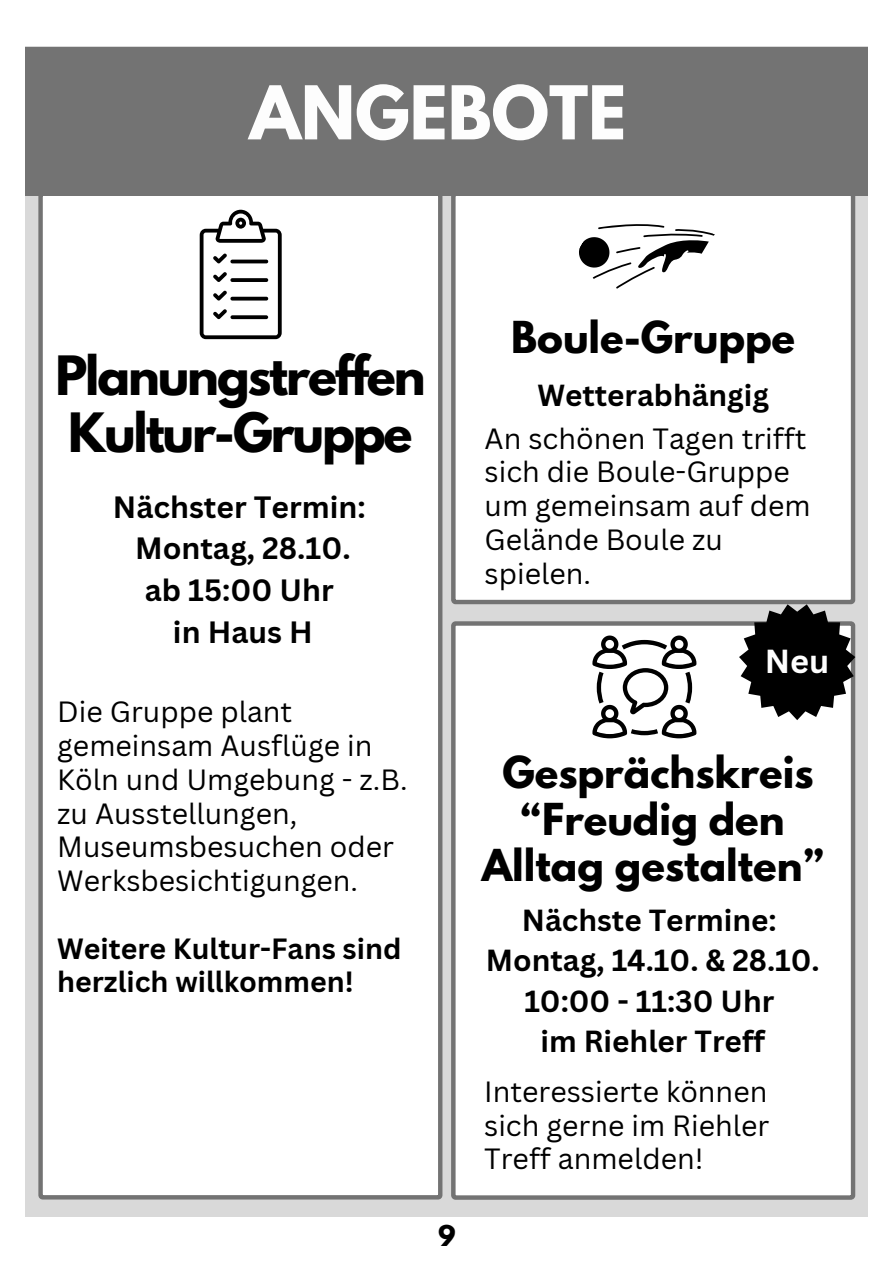
<style>
.page{position:relative;width:894px;height:1264px;background:#fff}
.page>*{position:absolute;margin:0;border:0;box-sizing:border-box;transform-origin:0 0}
.t1{font:700 65.55px "League Spartan";color:#fdfdfd}
.t2{font:700 48px/57.3px "League Spartan";letter-spacing:-.045em;color:#000}
.t3{font:700 39px/46.2px "League Spartan";color:#000;text-align:center}
.t4{font:700 32.4px "Canva Sans";color:#fefefe}
.t5{font:700 30px/41.7px "Canva Sans";color:#000;text-align:center}
.t6{font:700 29.7px/40.5px "Canva Sans";color:#000;text-align:center}
.t7{font:28.5px/33.8px "Canva Sans";color:#000}
.t8{font:700 28.5px/33.8px "Canva Sans";color:#000}
.t9{font:700 25.35px "League Spartan";color:#000}
</style>
<div class="page">
<div style="left:26px;top:47px;width:841px;height:1169px;background:#d9d9d9"></div>
<div style="left:38px;top:195px;width:404px;height:1004px;background:#fff"></div>
<div style="left:451px;top:195px;width:404px;height:409px;background:#fff"></div>
<div style="left:26px;top:47px;width:841px;height:148px;background:#737373"></div>
<svg style="left:200px;top:210px;width:81px;height:129px;background:#c2c2c2"></svg>
<svg style="left:573px;top:198px;width:142px;height:102px;background:#dadada"></svg>
<div style="left:451px;top:621px;width:404px;height:578px;background:#fff"></div>
<svg style="left:592px;top:635px;width:104px;height:103px;background:#b7b7b7"></svg>
<svg style="left:738px;top:604px;width:116px;height:116px;background:#494949"></svg>
<p class="t1" style="left:249px;top:80px;width:378px">ANGEBOTE</p>
<h4 class="t2" style="left:55px;top:353px;width:371px">Planungstreffen<br>Kultur-Gruppe</h4>
<p class="t5" style="left:113px;top:485px;width:254px">Nächster Termin:<br>Montag, 28.10. ab 15:00 Uhr<br>in Haus H</p>
<p class="t7" style="left:57px;top:694px;width:352px">Die Gruppe plant gemeinsam Ausflüge in<br>Köln und Umgebung - z.B. zu Ausstellungen,<br>Museumsbesuchen oder<br>Werksbesichtigungen.</p>
<h2 class="t8" style="left:57px;top:930px;width:345px">Weitere Kultur-Fans sind herzlich willkommen!</h2>
<h4 class="t9" style="left:438px;top:1223px;width:19px">9</h4>
<h1 class="t3" style="left:511px;top:319px;width:285px">Boule-Gruppe</h1>
<p class="t6" style="left:537px;top:374px;width:233px">Wetterabhängig</p>
<h3 class="t7" style="left:484px;top:420px;width:327px">An schönen Tagen trifft sich die Boule-Gruppe um gemeinsam auf dem<br>Gelände Boule zu spielen.</h3>
<p class="t4" style="left:764px;top:639px;width:66px">Neu</p>
<h5 class="t3" style="left:481px;top:754px;width:343px">Gesprächskreis “Freudig den<br>Alltag gestalten”</h5>
<p class="t6" style="left:485px;top:898px;width:335px">Nächste Termine:<br>Montag, 14.10. &amp; 28.10.<br>10:00 - 11:30 Uhr<br>im Riehler Treff</p>
<h4 class="t7" style="left:484px;top:1073px;width:287px;text-align:justify">Interessierte können sich gerne im Riehler Treff anmelden!</h4>
</div>
